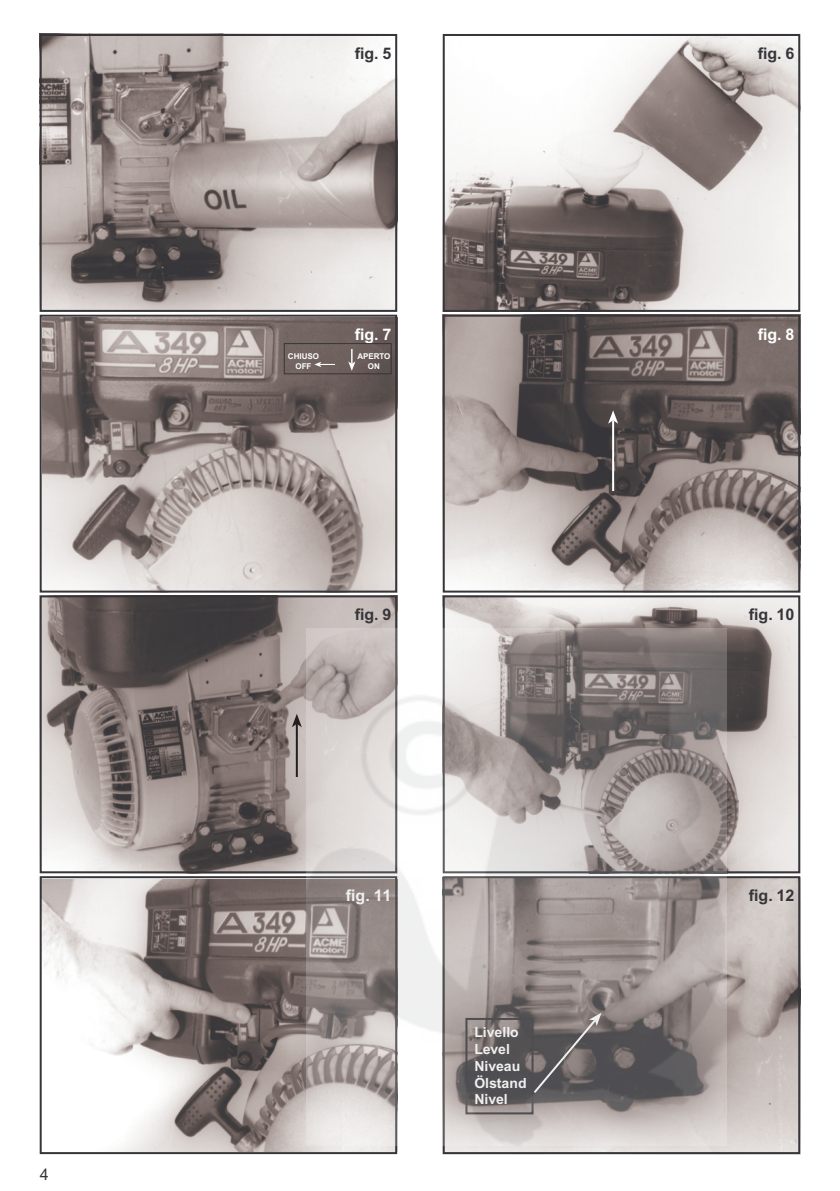
<style>
.page{position:relative;width:840px;height:1191px;background:#fff}
.page>*{position:absolute;margin:0;border:0;box-sizing:border-box;transform-origin:0 0}
.t1{font:700 16px "Arial";color:#363539}
.t2{font:700 16px "Arial";color:#fff}
.t3{font:16px "Arial";color:#363539}
.t4{font:700 14px/16.8px "Arial";color:#fff}
.t5{font:700 8px/9.6px "Arial";color:#fff;text-align:center}
</style>
<div class="page">
<img style="left:445px;top:879px;width:351px;height:272px">
<img style="left:43px;top:879px;width:351px;height:272px">
<img style="left:445px;top:598px;width:351px;height:272px">
<img style="left:43px;top:598px;width:351px;height:272px">
<img style="left:445px;top:318px;width:351px;height:271px">
<img style="left:43px;top:318px;width:351px;height:271px">
<img style="left:445px;top:37px;width:351px;height:272px">
<img style="left:43px;top:37px;width:351px;height:272px">
<div style="left:442px;top:876px;width:357px;height:278px;border:2px solid #363539"></div>
<div style="left:442px;top:595px;width:357px;height:278px;border:2px solid #363539"></div>
<div style="left:442px;top:315px;width:357px;height:277px;border:2px solid #363539"></div>
<div style="left:442px;top:34px;width:357px;height:278px;border:2px solid #363539"></div>
<div style="left:40px;top:876px;width:357px;height:278px;border:2px solid #363539"></div>
<div style="left:40px;top:595px;width:357px;height:278px;border:2px solid #363539"></div>
<div style="left:40px;top:315px;width:357px;height:277px;border:2px solid #363539"></div>
<div style="left:40px;top:34px;width:357px;height:278px;border:2px solid #363539"></div>
<div style="left:283px;top:343px;width:108px;height:31px;border:1px solid #363539"></div>
<svg style="left:314px;top:362px;width:20px;height:5px"></svg>
<svg style="left:348px;top:349px;width:7px;height:22px"></svg>
<hr style="left:295px;top:724px;width:3px;height:52px;background:#231f20">
<svg style="left:292px;top:713px;width:10px;height:14px"></svg>
<hr style="left:611px;top:420px;width:2px;height:70px;background:#fff">
<svg style="left:607px;top:410px;width:10px;height:14px"></svg>
<img style="left:306px;top:628px;width:420px;height:517px">
<p class="t3" style="left:40px;top:1164px;width:10px">4</p>
<p class="t1" style="left:354px;top:44px;width:38px">fig. 5</p>
<p class="t1" style="left:757px;top:44px;width:38px">fig. 6</p>
<p class="t2" style="left:354px;top:325px;width:38px">fig. 7</p>
<p class="t2" style="left:757px;top:325px;width:38px">fig. 8</p>
<p class="t5" style="left:288px;top:351px;width:33px">CHIUSO<br>OFF</p>
<p class="t5" style="left:357px;top:351px;width:34px">APERTO<br>ON</p>
<p class="t1" style="left:354px;top:605px;width:38px">fig. 9</p>
<p class="t1" style="left:748px;top:605px;width:47px">fig. 10</p>
<p class="t2" style="left:345px;top:886px;width:47px">fig. 11</p>
<p class="t1" style="left:748px;top:886px;width:47px">fig. 12</p>
<p class="t4" style="left:474px;top:1024px;width:54px">Livello<br>Level<br>Niveau<br>Ölstand<br>Nivel</p>
</div>
